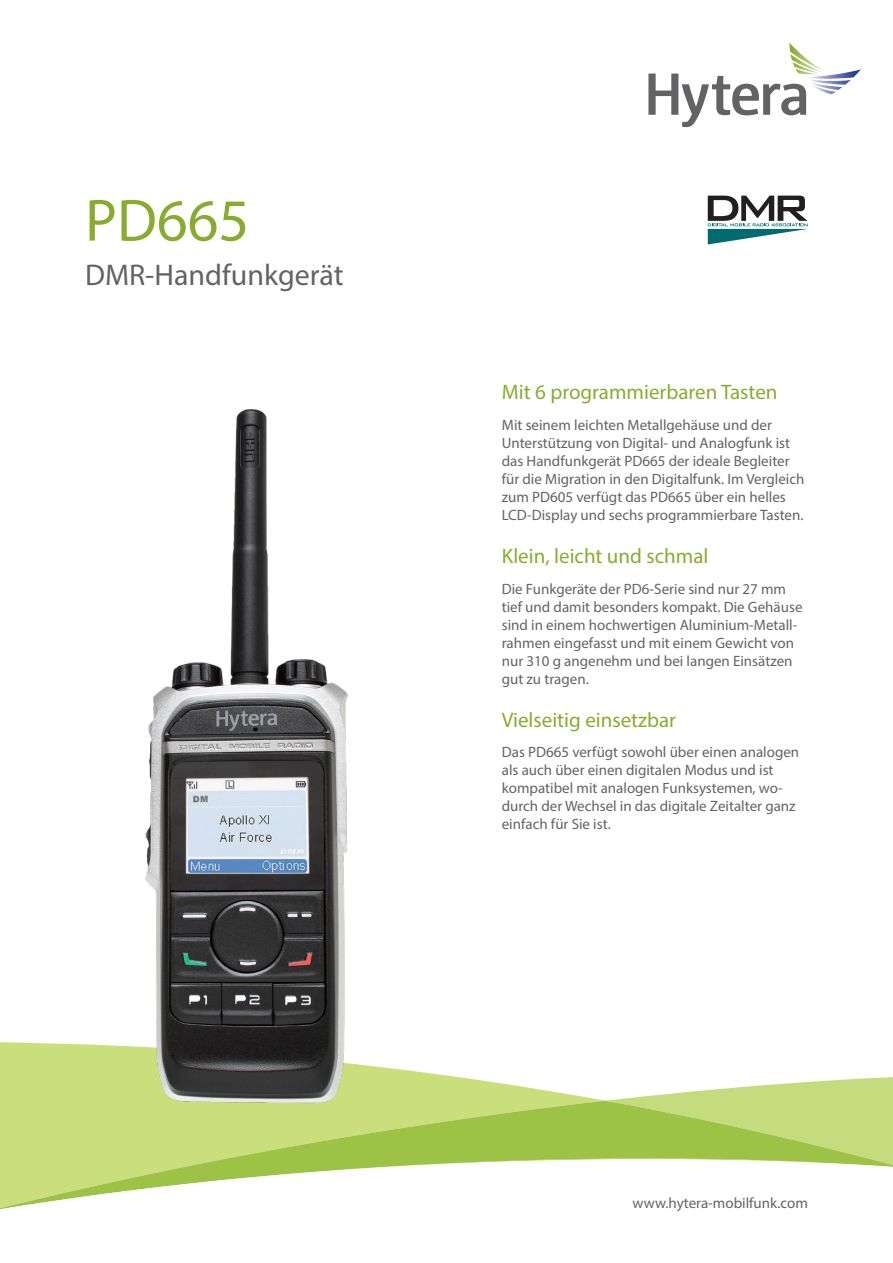
<style>
.page{position:relative;width:893px;height:1263px;background:#fff}
.page>*{position:absolute;margin:0;border:0;box-sizing:border-box;transform-origin:0 0}
.h1_heading_gruen{font:60px "Myriad Pro";color:#88ac2e}
.h2_heading{font:30px "Myriad Pro";color:#636366}
.h3_heading_gruen{font:21px "Myriad Pro";color:#88ac2e}
.fließtext{font:15px/18px "Myriad Pro";color:#636366}
</style>
<div class="page">
<svg style="left:648px;top:43px;width:213px;height:84px"></svg>
<svg style="left:605px;top:1077px;width:288px;height:24px;fill:#c4dc7e"></svg>
<svg style="left:0;top:1042px;width:605px;height:59px;fill:#cbde7c"></svg>
<svg style="left:0;top:1101px;width:893px;height:58px;background:#b7d267"></svg>
<svg style="left:0;top:1159px;width:893px;height:50px"></svg>
<img style="left:144px;top:409px;width:224px;height:697px">
<svg style="left:708px;top:196px;width:100px;height:48px"></svg>
<p class="h1_heading_gruen" style="left:85px;top:183px;width:166px">PD665</p>
<p class="h2_heading" style="left:85px;top:257px;width:260px">DMR-Handfunkgerät</p>
<p class="h3_heading_gruen" style="left:502px;top:379px;width:277px">Mit 6 programmierbaren Tasten</p>
<p class="fließtext" style="left:502px;top:415px;width:304px">Mit seinem leichten Metallgehäuse und der Unterstützung von Digital- und Analogfunk ist das Handfunkgerät PD665 der ideale Begleiter für die Migration in den Digitalfunk. Im Vergleich zum PD605 verfügt das PD665 über ein helles LCD-Display und sechs programmierbare Tasten.</p>
<p class="h3_heading_gruen" style="left:502px;top:543px;width:208px">Klein, leicht und schmal</p>
<p class="fließtext" style="left:502px;top:579px;width:302px">Die Funkgeräte der PD6-Serie sind nur 27 mm tief und damit besonders kompakt. Die Gehäuse sind in einem hochwertigen Aluminium-Metall&shy;rahmen eingefasst und mit einem Gewicht von nur 310 g angenehm und bei langen Einsätzen gut zu tragen.</p>
<p class="h3_heading_gruen" style="left:502px;top:707px;width:176px">Vielseitig einsetzbar</p>
<p class="fließtext" style="left:502px;top:743px;width:299px">Das PD665 verfügt sowohl über einen analogen als auch über einen digitalen Modus und ist kompatibel mit analogen Funksystemen, wo&shy;durch der Wechsel in das digitale Zeitalter ganz einfach für Sie ist.</p>
<p class="fließtext" style="left:633px;top:1193px;width:177px">www.hytera-mobilfunk.com</p>
</div>
